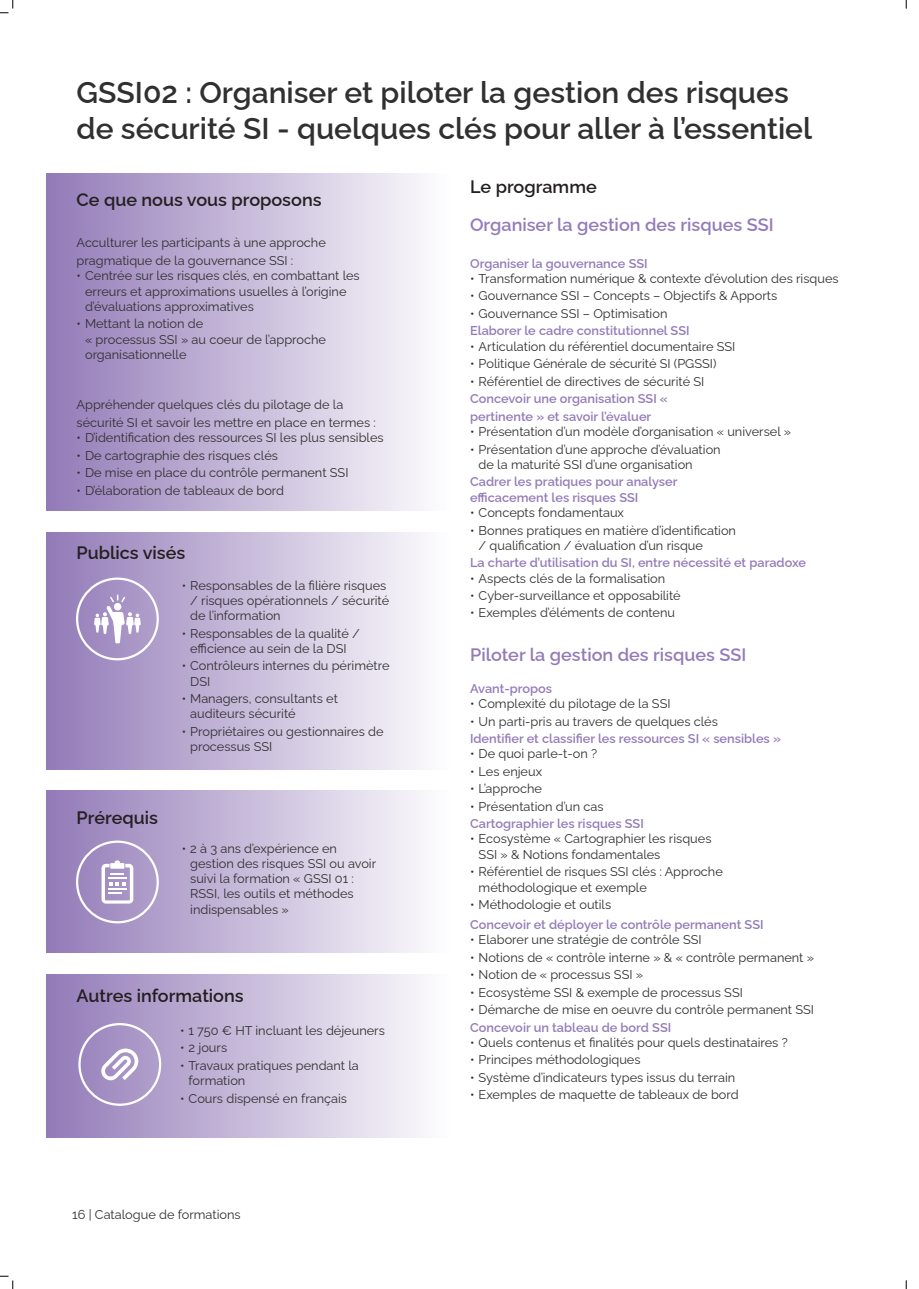
<style>
.page{position:relative;width:919px;height:1289px;background:#fff}
.page>*{position:absolute;margin:0;border:0;box-sizing:border-box;transform-origin:0 0}
.t1{font:600 30px/36px "Raleway";color:#312f30}
.t2{font:600 18px "Raleway";color:#231f20}
.t3{font:600 18px "Raleway";color:#937bb8}
.t4{font:12.75px/15.3px "Raleway";color:#312f30}
.t5{font:600 12.75px/17.4px "Raleway";color:#937bb8}
.s1{font-weight:400;color:#312f30}
.s2{font-weight:600;color:#937bb8}
</style>
<div class="page">
<div style="left:47px;top:173px;width:402px;height:337px;background:linear-gradient(to right,#937ab7,#fdfdfe)"></div>
<div style="left:47px;top:532px;width:402px;height:237px;background:linear-gradient(to right,#947cb8,#fdfcfd)"></div>
<div style="left:47px;top:790px;width:402px;height:162px;background:linear-gradient(to right,#947db9,#fdfcfd)"></div>
<div style="left:76px;top:577px;width:83px;height:83px;border:2px solid #fff;border-radius:50%"></div>
<svg style="left:94px;top:594px;width:47px;height:49px"></svg>
<div style="left:76px;top:840px;width:83px;height:83px;border:2px solid #fff;border-radius:50%"></div>
<svg style="left:101px;top:860px;width:32px;height:43px"></svg>
<div style="left:47px;top:973px;width:402px;height:164px;background:linear-gradient(to right,#947db9,#fdfcfd)"></div>
<div style="left:78px;top:1022px;width:83px;height:83px;border:2px solid #fff;border-radius:50%"></div>
<svg style="left:101px;top:1047px;width:37px;height:33px"></svg>
<svg style="left:0;top:0;width:14px;height:14px"></svg>
<svg style="left:0;top:1275px;width:14px;height:13px"></svg>
<svg style="left:905px;top:0;width:2px;height:9px"></svg>
<svg style="left:905px;top:1280px;width:2px;height:8px"></svg>
<p class="t1" style="left:77px;top:71px;width:737px">GSSI02 : Organiser et piloter la gestion des risques de sécurité SI - quelques clés pour aller à l’essentiel</p>
<p class="t2" style="left:77px;top:186px;width:246px">Ce que nous vous proposons</p>
<p class="t4" style="left:77px;top:232px;width:251px;line-height:18px">Acculturer les participants à une approche pragmatique de la gouvernance SSI :</p>
<p class="t4" style="left:85px;top:266px;width:276px;text-indent:-9px">• Centrée sur les risques clés, en combattant les erreurs et approximations usuelles à l’origine d’évaluations approximatives</p>
<p class="t4" style="left:85px;top:315px;width:242px;text-indent:-9px">• Mettant la notion de<br>« processus SSI » au coeur de l’approche organisationnelle</p>
<p class="t4" style="left:77px;top:394px;width:301px;line-height:18px">Appréhender quelques clés du pilotage de la sécurité SI et savoir les mettre en place en termes :</p>
<p class="t4" style="left:77px;top:428px;width:308px">• D’identification des ressources SI les plus sensibles</p>
<p class="t4" style="left:77px;top:446px;width:203px">• De cartographie des risques clés</p>
<p class="t4" style="left:77px;top:463px;width:273px">• De mise en place du contrôle permanent SSI</p>
<p class="t4" style="left:77px;top:481px;width:209px">• D’élaboration de tableaux de bord</p>
<p class="t2" style="left:77px;top:538px;width:110px">Publics visés</p>
<p class="t2" style="left:77px;top:803px;width:83px">Prérequis</p>
<p class="t4" style="left:190px;top:576px;width:200px;text-indent:-9px">• Responsables de la filière risques / risques opérationnels / sécurité de l’information</p>
<p class="t4" style="left:182px;top:624px;width:180px;text-align:center">• Responsables de la qualité / efficience au sein de la DSI</p>
<p class="t4" style="left:190px;top:656px;width:201px;text-indent:-9px">• Contrôleurs internes du périmètre<br>DSI</p>
<p class="t4" style="left:190px;top:689px;width:149px;text-indent:-9px">• Managers, consultants et auditeurs sécurité</p>
<p class="t4" style="left:190px;top:722px;width:195px;text-indent:-9px">• Propriétaires ou gestionnaires de processus SSI</p>
<p class="t4" style="left:190px;top:839px;width:187px;text-indent:-9px">• 2 à 3 ans d’expérience en gestion des risques SSI ou avoir suivi la formation « GSSI 01 :<br>RSSI, les outils et méthodes indispensables »</p>
<p class="t2" style="left:77px;top:981px;width:169px">Autres informations</p>
<p class="t4" style="left:180px;top:1021px;width:206px">• 1 750 € HT incluant les déjeuners</p>
<p class="t4" style="left:180px;top:1038px;width:49px">• 2 jours</p>
<p class="t4" style="left:188px;top:1056px;width:172px;text-indent:-9px">• Travaux pratiques pendant la formation</p>
<p class="t4" style="left:180px;top:1088px;width:168px">• Cours dispensé en français</p>
<p class="t4" style="left:72px;top:1205px;width:170px">16 | Catalogue de formations</p>
<p class="t2" style="left:470px;top:172px;width:128px">Le programme</p>
<p class="t3" style="left:470px;top:210px;width:305px">Organiser la gestion des risques SSI</p>
<p class="t5" style="left:470px;top:253px;width:179px">Organiser la gouvernance SSI</p>
<p class="t4" style="left:470px;top:269px;width:370px">• Transformation numérique &amp; contexte d’évolution des risques</p>
<p class="t4" style="left:470px;top:287px;width:309px">• Gouvernance SSI – Concepts – Objectifs &amp; Apports</p>
<p class="t5" style="left:470px;top:303px;width:221px"><span class="s1">• Gouvernance SSI – Optimisation<br></span>Elaborer le cadre constitutionnel SSI</p>
<p class="t4" style="left:470px;top:337px;width:267px">• Articulation du référentiel documentaire SSI</p>
<p class="t4" style="left:470px;top:354px;width:248px">• Politique Générale de sécurité SI (PGSSI)</p>
<p class="t5" style="left:470px;top:371px;width:236px"><span class="s1">• Référentiel de directives de sécurité SI<br></span>Concevoir une organisation SSI « pertinente » et savoir l’évaluer</p>
<p class="t4" style="left:470px;top:422px;width:322px">• Présentation d’un modèle d’organisation « universel »</p>
<p class="t4" style="left:478px;top:440px;width:243px;text-indent:-9px">• Présentation d’une approche d’évaluation de la maturité SSI d’une organisation</p>
<p class="t5" style="left:470px;top:473px;width:209px;line-height:15.3px">Cadrer les pratiques pour analyser efficacement les risques SSI</p>
<p class="t4" style="left:470px;top:503px;width:155px">• Concepts fondamentaux</p>
<p class="t4" style="left:478px;top:521px;width:259px;text-indent:-9px">• Bonnes pratiques en matière d’identification / qualification / évaluation d’un risque</p>
<p class="t5" style="left:470px;top:552px;width:337px">La charte d’utilisation du SI, entre nécessité et paradoxe</p>
<p class="t4" style="left:470px;top:569px;width:197px">• Aspects clés de la formalisation</p>
<p class="t4" style="left:470px;top:586px;width:212px">• Cyber-surveillance et opposabilité</p>
<p class="t4" style="left:470px;top:604px;width:206px">• Exemples d’éléments de contenu</p>
<p class="t3" style="left:470px;top:640px;width:278px">Piloter la gestion des risques SSI</p>
<p class="t5" style="left:470px;top:678px;width:84px">Avant-propos</p>
<p class="t4" style="left:470px;top:694px;width:202px">• Complexité du pilotage de la SSI</p>
<p class="t5" style="left:470px;top:711px;width:312px"><span class="s1">• Un parti-pris au travers de quelques clés<br></span>Identifier et classifier les ressources SI « sensibles »</p>
<p class="t4" style="left:470px;top:744px;width:128px">• De quoi parle-t-on ?</p>
<p class="t4" style="left:470px;top:762px;width:73px">• Les enjeux</p>
<p class="t4" style="left:470px;top:779px;width:73px">• L’approche</p>
<p class="t5" style="left:470px;top:796px;width:175px"><span class="s1">• Présentation d’un cas<br></span>Cartographier les risques SSI</p>
<p class="t4" style="left:478px;top:829px;width:234px;text-indent:-9px">• Ecosystème « Cartographier les risques<br>SSI » &amp; Notions fondamentales</p>
<p class="t4" style="left:478px;top:862px;width:246px;text-indent:-9px">• Référentiel de risques SSI clés : Approche méthodologique et exemple</p>
<p class="t5" style="left:470px;top:893px;width:295px;line-height:20.1px"><span class="s1">• Méthodologie et outils<br></span>Concevoir et déployer le contrôle permanent SSI</p>
<p class="t4" style="left:470px;top:930px;width:233px">• Elaborer une stratégie de contrôle SSI</p>
<p class="t4" style="left:470px;top:948px;width:345px">• Notions de « contrôle interne » &amp; « contrôle permanent »</p>
<p class="t4" style="left:470px;top:965px;width:174px">• Notion de « processus SSI »</p>
<p class="t4" style="left:470px;top:983px;width:274px">• Ecosystème SSI &amp; exemple de processus SSI</p>
<p class="t4" style="left:470px;top:999px;width:345px;line-height:17.4px">• Démarche de mise en oeuvre du contrôle permanent SSI<br><span class="s2">Concevoir un tableau de bord SSI</span></p>
<p class="t4" style="left:470px;top:1033px;width:319px">• Quels contenus et finalités pour quels destinataires ?</p>
<p class="t4" style="left:470px;top:1050px;width:172px">• Principes méthodologiques</p>
<p class="t4" style="left:470px;top:1068px;width:266px">• Système d’indicateurs types issus du terrain</p>
<p class="t4" style="left:470px;top:1085px;width:270px">• Exemples de maquette de tableaux de bord</p>
</div>
